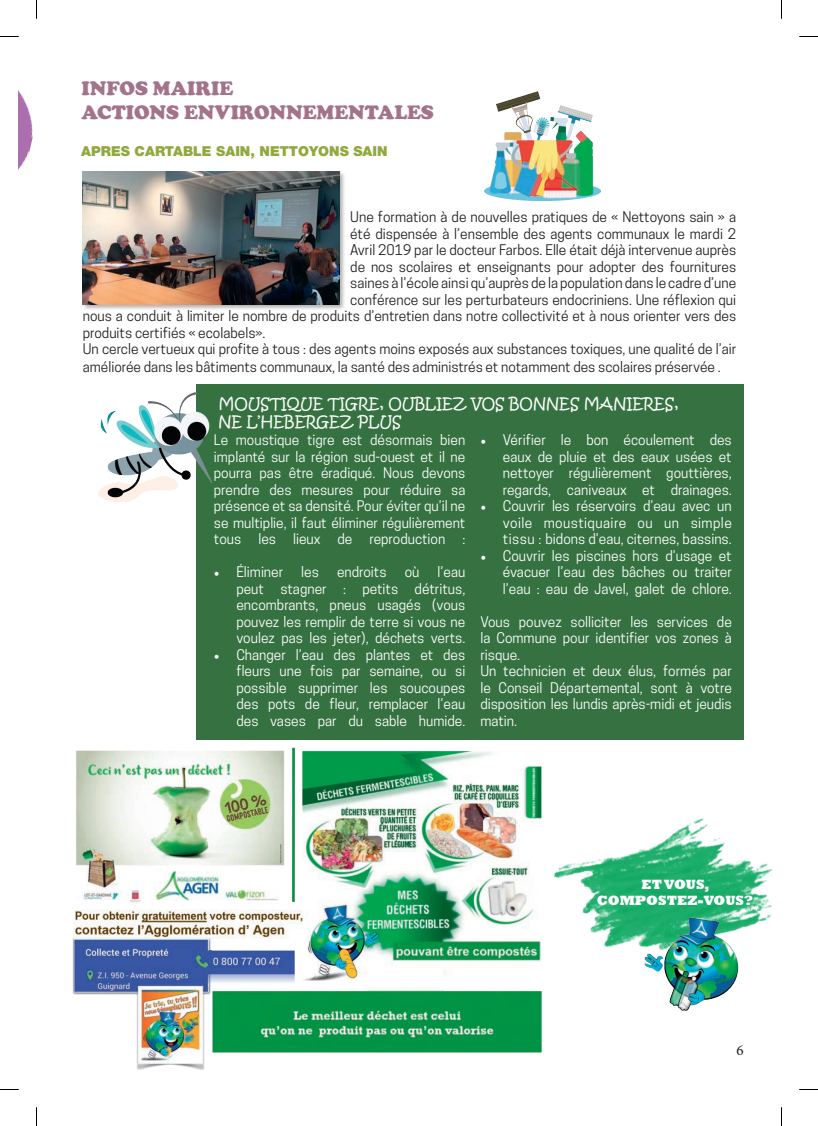
<style>
.page{position:relative;width:818px;height:1126px;background:#fff}
.page>*{position:absolute;margin:0;border:0;box-sizing:border-box;transform-origin:0 0}
.t1{font:900 20px/24px "Cooper";color:#a3738b}
.t2{font:15px/18px "Kristen ITC";color:#fff}
.t3{font:15px "Minion Pro";color:#231f20}
.t4{font:13.75px/16.5px "Cooper Hewitt";color:#fff;text-align:justify}
.t5{font:13.75px "Cooper Hewitt";color:#231f20}
.t6{font:900 13.75px "Helvetica Neue";color:#91a83e}
.t7{font:800 13.75px/16.5px "Rockwell";color:#fff;text-align:center}
.s1{font-family:"Minion Pro";font-size:15px}
</style>
<div class="page">
<img style="left:553px;top:818px;width:219px;height:129px">
<img style="left:484px;top:92px;width:116px;height:109px">
<div style="left:81px;top:170px;width:264px;height:140px;background:#231f20;opacity:.35"></div>
<img style="left:83px;top:172px;width:256px;height:132px">
<img style="left:635px;top:912px;width:113px;height:99px">
<div style="left:196px;top:384px;width:546px;height:356px;background:#367241"></div>
<img style="left:98px;top:392px;width:113px;height:109px">
<img style="left:19px;top:91px;width:14px;height:78px">
<img style="left:72px;top:747px;width:470px;height:323px">
<svg style="left:0;top:36px;width:19px;height:1px"></svg>
<svg style="left:799px;top:36px;width:18px;height:1px"></svg>
<svg style="left:0;top:1089px;width:19px;height:1px"></svg>
<svg style="left:799px;top:1089px;width:18px;height:1px"></svg>
<svg style="left:36px;top:0;width:1px;height:19px"></svg>
<svg style="left:36px;top:1107px;width:1px;height:18px"></svg>
<h1 class="t1" style="left:81px;top:76px;width:353px">INFOS MAIRIE<br>ACTIONS ENVIRONNEMENTALES</h1>
<p class="t6" style="left:81px;top:143px;width:307px">APRES CARTABLE SAIN, NETTOYONS SAIN</p>
<p class="t5" style="left:350px;top:209px;width:387px">Une formation à de nouvelles pratiques de « Nettoyons sain » a</p>
<p class="t5" style="left:350px;top:225px;width:387px">été dispensée à l’ensemble des agents communaux le mardi 2</p>
<p class="t5" style="left:350px;top:242px;width:387px">Avril 2019 par le docteur Farbos. Elle était déjà intervenue auprès</p>
<p class="t5" style="left:350px;top:258px;width:387px">de nos scolaires et enseignants pour adopter des fournitures</p>
<p class="t5" style="left:350px;top:275px;width:387px">saines à l’école ainsi qu’auprès de la population dans le cadre d’une</p>
<p class="t5" style="left:350px;top:291px;width:387px">conférence sur les perturbateurs endocriniens. Une réflexion qui</p>
<p class="t5" style="left:83px;top:308px;width:654px">nous a conduit à limiter le nombre de produits d’entretien dans notre collectivité et à nous orienter vers des</p>
<p class="t5" style="left:83px;top:324px;width:184px">produits certifiés « ecolabels».</p>
<p class="t5" style="left:83px;top:341px;width:654px">Un cercle vertueux qui profite à tous : des agents moins exposés aux substances toxiques, une qualité de l’air</p>
<p class="t5" style="left:83px;top:359px;width:639px">améliorée dans les bâtiments communaux, la santé des administrés et notamment des scolaires préservée .</p>
<p class="t2" style="left:218px;top:395px;width:461px">MOUSTIQUE TIGRE, OUBLIEZ VOS BONNES MANIERES,<br>NE L’HEBERGEZ PLUS</p>
<p class="t4" style="left:214px;top:431px;width:253px">Le moustique tigre est désormais bien implanté sur la région sud-ouest et il ne pourra pas être éradiqué. Nous devons prendre des mesures pour réduire sa présence et sa densité. Pour éviter qu’il ne se multiplie, il faut éliminer régulièrement tous les lieux de reproduction :</p>
<p class="t4" style="left:214px;top:563px;width:71px"><span class="s1">•</span> Éliminer</p>
<p class="t4" style="left:301px;top:563px;width:19px">les</p>
<p class="t4" style="left:337px;top:563px;width:51px">endroits</p>
<p class="t4" style="left:404px;top:563px;width:16px">où</p>
<p class="t4" style="left:502px;top:431px;width:230px;text-indent:-22px"><span class="s1">•</span> Vérifier le bon écoulement des eaux de pluie et des eaux usées et nettoyer régulièrement gouttières, regards, caniveaux et drainages.</p>
<p class="t4" style="left:502px;top:497px;width:230px;text-indent:-22px"><span class="s1">•</span> Couvrir les réservoirs d’eau avec un voile moustiquaire ou un simple tissu : bidons d’eau, citernes, bassins.</p>
<p class="t4" style="left:502px;top:547px;width:230px;text-indent:-22px"><span class="s1">•</span> Couvrir les piscines hors d’usage et évacuer l’eau des bâches ou traiter l’eau : eau de Javel, galet de chlore.</p>
<p class="t4" style="left:480px;top:613px;width:253px;text-align:left">Vous pouvez solliciter les services de la Commune pour identifier vos zones à risque.<br>Un technicien et deux élus, formés par le Conseil Départemental, sont à votre disposition les lundis après-midi et jeudis matin.</p>
<p class="t4" style="left:236px;top:563px;width:230px;text-indent:201px">l’eau peut stagner : petits détritus, encombrants, pneus usagés (vous pouvez les remplir de terre si vous ne voulez pas les jeter), déchets verts.</p>
<p class="t4" style="left:236px;top:646px;width:230px;text-indent:-22px"><span class="s1">•</span> Changer l’eau des plantes et des fleurs une fois par semaine, ou si possible supprimer les soucoupes des pots de fleur, remplacer l’eau des vases par du sable humide.</p>
<p class="t7" style="left:596px;top:876px;width:157px">ET VOUS,<br>COMPOSTEZ-VOUS?</p>
<p class="t3" style="left:736px;top:1040px;width:9px">6</p>
</div>
